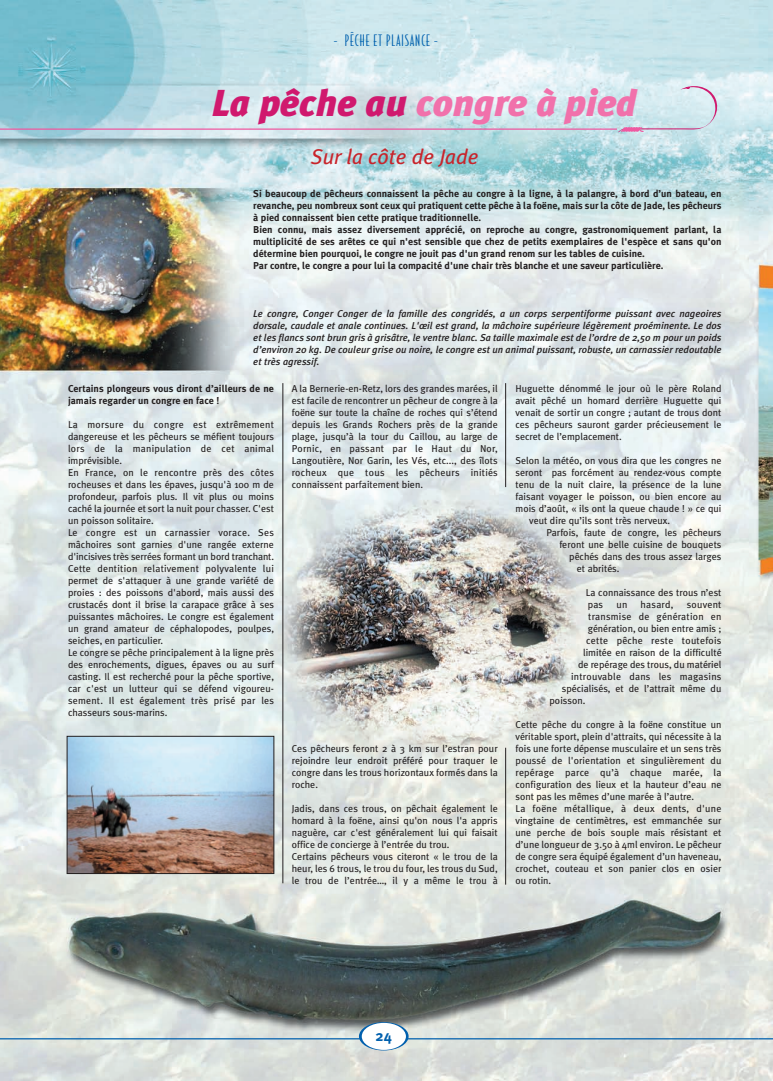
<style>
.page{position:relative;width:773px;height:1081px;background:#fff}
.page>*{position:absolute;margin:0;border:0;box-sizing:border-box;transform-origin:0 0}
.t1{font:italic 900 37.5px "Meta Plus";color:#f171ab}
.t2{font:italic 21.25px "Meta Plus";color:#c8242b}
.t3{font:15px "Bodega Sans";letter-spacing:.07em;color:#0160ae}
.t4{font:700 15px "Meta Plus";color:#0160ae}
.t5{font:10px/12px "Meta Plus";color:#231f20}
.t6{font:700 10px/12px "Meta Plus";color:#231f20}
.t7{font:italic 500 10px/12px "Meta Plus";color:#231f20;text-align:justify}
.t8{font:10px "Meta Plus";letter-spacing:.02em;color:#231f20}
.s1{color:#d0196e}
</style>
<div class="page">
<img style="left:0;top:0;width:772px;height:1081px">
<svg style="left:758px;top:1038px;width:14px;height:1px"></svg>
<hr style="left:0;top:128px;width:617px;height:2px;background:#ef59a1">
<svg style="left:616px;top:83px;width:104px;height:50px;background:#d2e0ea"></svg>
<hr style="left:0;top:1038px;width:758px;height:1px;background:#0160ae">
<svg style="left:359px;top:1022px;width:49px;height:28px"></svg>
<div style="left:362px;top:1023px;width:44px;height:27px;background:#fff;border-radius:50%"></div>
<hr style="left:282px;top:383px;width:1px;height:500px;background:#231f20">
<hr style="left:505px;top:383px;width:1px;height:104px;background:#231f20">
<hr style="left:505px;top:748px;width:1px;height:136px;background:#231f20">
<img style="left:69px;top:738px;width:203px;height:134px">
<div style="left:67px;top:736px;width:207px;height:138px;border:1px solid #231f20"></div>
<p class="t3" style="left:333px;top:34px;width:106px">- PÊCHE ET PLAISANCE -</p>
<p class="t1" style="left:211px;top:88px;width:426px"><span class="s1">La pêche au</span> congre à pied</p>
<p class="t2" style="left:311px;top:148px;width:169px">Sur la côte de Jade</p>
<p class="t6" style="left:253px;top:188px;width:469px">Si beaucoup de pêcheurs connaissent la pêche au congre à la ligne, à la palangre, à bord d’un bateau, en revanche, peu nombreux sont ceux qui pratiquent cette pêche à la foëne, mais sur la côte de Jade, les pêcheurs à pied connaissent bien cette pratique traditionnelle.<br>Bien connu, mais assez diversement apprécié, on reproche au congre, gastronomiquement parlant, la multiplicité de ses arêtes ce qui n'est sensible que chez de petits exemplaires de l'espèce et sans qu'on détermine bien pourquoi, le congre ne jouit pas d'un grand renom sur les tables de cuisine.<br>Par contre, le congre a pour lui la compacité d'une chair très blanche et une saveur particulière.</p>
<p class="t7" style="left:253px;top:309px;width:469px">Le congre, Conger Conger de la famille des congridés, a un corps serpentiforme puissant avec nageoires dorsale, caudale et anale continues. L'œil est grand, la mâchoire supérieure légèrement proéminente. Le dos et les flancs sont brun gris à grisâtre, le ventre blanc. Sa taille maximale est de l’ordre de 2,50 m pour un poids d’environ 20 kg. De couleur grise ou noire, le congre est un animal puissant, robuste, un carnassier redoutable et très agressif.</p>
<p class="t6" style="left:68px;top:383px;width:207px">Certains plongeurs vous diront d’ailleurs de ne jamais regarder un congre en face !</p>
<p class="t5" style="left:68px;top:419px;width:207px">La morsure du congre est extrêmement dangereuse et les pêcheurs se méfient toujours lors de la manipulation de cet animal imprévisible.<br>En France, on le rencontre près des côtes rocheuses et dans les épaves, jusqu'à 100 m de profondeur, parfois plus. Il vit plus ou moins caché la journée et sort la nuit pour chasser. C'est un poisson solitaire.<br>Le congre est un carnassier vorace. Ses mâchoires sont garnies d'une rangée externe d'incisives très serrées formant un bord tranchant.<br>Cette dentition relativement polyvalente lui permet de s'attaquer à une grande variété de proies : des poissons d'abord, mais aussi des crustacés dont il brise la carapace grâce à ses puissantes mâchoires. Le congre est également un grand amateur de céphalopodes, poulpes, seiches, en particulier.<br>Le congre se pêche principalement à la ligne près des enrochements, digues, épaves ou au surf casting. Il est recherché pour la pêche sportive, car c'est un lutteur qui se défend vigoureu&shy;sement. Il est également très prisé par les chasseurs sous-marins.</p>
<p class="t5" style="left:292px;top:383px;width:207px;text-align:justify">A la Bernerie-en-Retz, lors des grandes marées, il est facile de rencontrer un pêcheur de congre à la foëne sur toute la chaîne de roches qui s’étend depuis les Grands Rochers près de la grande plage, jusqu’à la tour du Caillou, au large de Pornic, en passant par le Haut du Nor, Langoutière, Nor Garin, les Vés, etc..., des îlots rocheux que tous les pêcheurs initiés connaissent parfaitement bien.</p>
<p class="t5" style="left:292px;top:743px;width:207px;text-align:justify">Ces pêcheurs feront 2 à 3 km sur l’estran pour rejoindre leur endroit préféré pour traquer le congre dans les trous horizontaux formés dans la roche.</p>
<p class="t5" style="left:292px;top:803px;width:207px">Jadis, dans ces trous, on pêchait également le homard à la foëne, ainsi qu'on nous l'a appris naguère, car c'est généralement lui qui faisait office de concierge à l’entrée du trou.<br>Certains pêcheurs vous citeront « le trou de la heur, les 6 trous, le trou du four, les trous du Sud, le trou de l’entrée…, il y a même le trou à</p>
<p class="t5" style="left:515px;top:383px;width:207px;text-align:justify">Huguette dénommé le jour où le père Roland avait pêché un homard derrière Huguette qui venait de sortir un congre ; autant de trous dont ces pêcheurs sauront garder précieusement le secret de l’emplacement.</p>
<p class="t5" style="left:515px;top:455px;width:207px">Selon la météo, on vous dira que les congres ne</p>
<p class="t5" style="left:515px;top:467px;width:207px">seront pas forcément au rendez-vous compte</p>
<p class="t5" style="left:515px;top:479px;width:207px">tenu de la nuit claire, la présence de la lune</p>
<p class="t5" style="left:515px;top:491px;width:207px">faisant voyager le poisson, ou bien encore au</p>
<p class="t5" style="left:515px;top:503px;width:207px">mois d’août, « ils ont la queue chaude ! » ce qui</p>
<p class="t5" style="left:529px;top:515px;width:142px">veut dire qu’ils sont très nerveux.</p>
<p class="t5" style="left:546px;top:527px;width:176px">Parfois, faute de congre, les pêcheurs</p>
<p class="t5" style="left:559px;top:539px;width:164px">feront une belle cuisine de bouquets</p>
<p class="t5" style="left:569px;top:551px;width:154px">pêchés dans des trous assez larges</p>
<p class="t5" style="left:576px;top:563px;width:44px">et abrités.</p>
<p class="t5" style="left:585px;top:587px;width:137px">La connaissance des trous n’est pas</p>
<p class="t5" style="left:616px;top:599px;width:12px">un</p>
<p class="t5" style="left:640px;top:599px;width:34px">hasard,</p>
<p class="t8" style="left:686px;top:601px;width:36px">souvent</p>
<p class="t8" style="left:588px;top:613px;width:135px">transmise de génération en</p>
<p class="t5" style="left:587px;top:623px;width:135px">génération, ou bien entre amis ;</p>
<p class="t8" style="left:586px;top:637px;width:137px">cette pêche reste toutefois</p>
<p class="t5" style="left:583px;top:647px;width:140px">limitée en raison de la difficulté</p>
<p class="t5" style="left:578px;top:659px;width:145px">de repérage des trous, du matériel</p>
<p class="t8" style="left:571px;top:673px;width:152px">introuvable dans les magasins</p>
<p class="t5" style="left:561px;top:683px;width:161px">spécialisés, et de l’attrait même du</p>
<p class="t5" style="left:549px;top:695px;width:37px">poisson.</p>
<p class="t5" style="left:515px;top:719px;width:207px">Cette pêche du congre à la foëne constitue un véritable sport, plein d'attraits, qui nécessite à la fois une forte dépense musculaire et un sens très poussé de l'orientation et singulièrement du repérage parce qu’à chaque marée, la configuration des lieux et la hauteur d’eau ne sont pas les mêmes d’une marée à l’autre.<br>La foëne métallique, à deux dents, d'une vingtaine de centimètres, est emmanchée sur une perche de bois souple mais résistant et d’une longueur de 3.50 à 4ml environ. Le pêcheur de congre sera équipé également d’un haveneau, crochet, couteau et son panier clos en osier ou rotin.</p>
<p class="t4" style="left:375px;top:1030px;width:18px">24</p>
</div>
